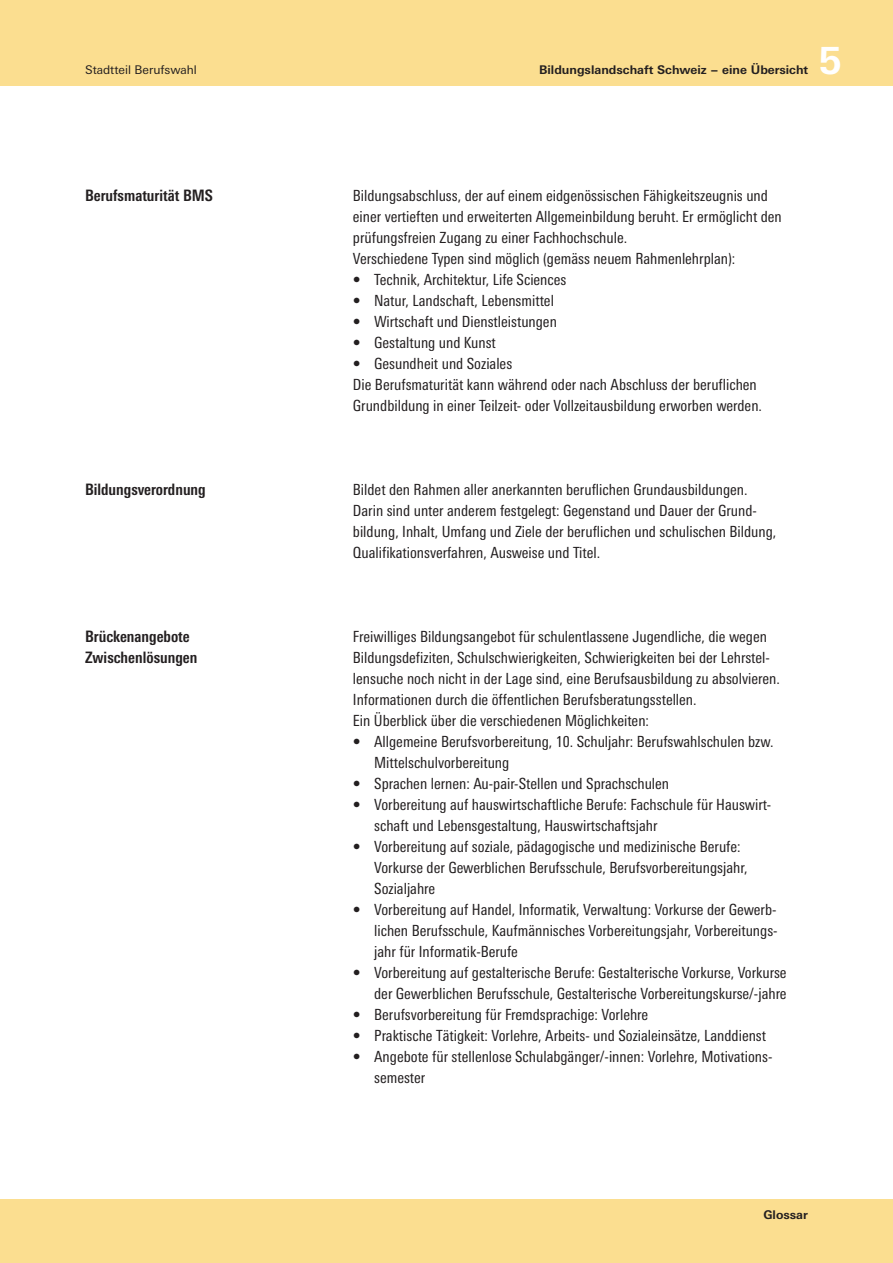
<style>
.page{position:relative;width:893px;height:1263px;background:#fff}
.page>*{position:absolute;margin:0;border:0;box-sizing:border-box;transform-origin:0 0}
.t1{font:700 37.5px "LT Univers Basic";color:#fff}
.t2{font:700 condensed 15.75px/21px "LT Univers";color:#231f20}
.t3{font:condensed 15.3px/21px "LT Univers";color:#231f20}
.t4{font:700 12px "LT Univers Basic";color:#231f20}
.t5{font:12px "LT Univers Basic";color:#231f20}
.s1{font-family:"LT Univers Basic";font-stretch:normal}
</style>
<div class="page">
<div style="left:0;top:1199px;width:893px;height:64px;background:#fbde90"></div>
<div style="left:0;top:0;width:893px;height:85px;background:#fbde90"></div>
<p class="t5" style="left:85px;top:63px;width:113px">Stadtteil Berufswahl</p>
<p class="t4" style="left:539px;top:63px;width:271px">Bildungslandschaft Schweiz − eine Übersicht</p>
<h1 class="t1" style="left:819px;top:38px;width:25px">5</h1>
<p class="t2" style="left:85px;top:185px;width:129px">Berufsmaturität BMS</p>
<p class="t3" style="left:353px;top:185px;width:430px">Bildungsabschluss, der auf einem eidgenössischen Fähigkeitszeugnis und einer vertieften und erweiterten Allgemeinbildung beruht. Er ermöglicht den prüfungsfreien Zugang zu einer Fachhochschule.<br>Verschiedene Typen sind möglich (gemäss neuem Rahmenlehrplan):</p>
<p class="t3" style="left:353px;top:269px;width:215px"><span class="s1">•</span> Technik, Architektur, Life Sciences</p>
<p class="t3" style="left:353px;top:290px;width:202px"><span class="s1">•</span> Natur, Landschaft, Lebensmittel</p>
<p class="t3" style="left:353px;top:311px;width:205px"><span class="s1">•</span> Wirtschaft und Dienstleistungen</p>
<p class="t3" style="left:353px;top:332px;width:144px"><span class="s1">•</span> Gestaltung und Kunst</p>
<p class="t3" style="left:353px;top:353px;width:411px"><span class="s1">•</span> Gesundheit und Soziales<br>Die Berufsmaturität kann während oder nach Abschluss der beruflichen<br>Grundbildung in einer Teilzeit- oder Vollzeitausbildung erworben werden.</p>
<p class="t2" style="left:85px;top:479px;width:122px">Bildungsverordnung</p>
<p class="t3" style="left:353px;top:479px;width:425px">Bildet den Rahmen aller anerkannten beruflichen Grundausbildungen.<br>Darin sind unter anderem festgelegt: Gegenstand und Dauer der Grund&shy;bildung, Inhalt, Umfang und Ziele der beruflichen und schulischen Bildung, Qualifikationsverfahren, Ausweise und Titel.</p>
<p class="t2" style="left:85px;top:626px;width:114px">Brückenangebote<br>Zwischenlösungen</p>
<p class="t3" style="left:353px;top:626px;width:428px">Freiwilliges Bildungsangebot für schulentlassene Jugendliche, die wegen Bildungsdefiziten, Schulschwierigkeiten, Schwierigkeiten bei der Lehrstel&shy;lensuche noch nicht in der Lage sind, eine Berufsausbildung zu absolvieren.<br>Informationen durch die öffentlichen Berufsberatungsstellen.<br>Ein Überblick über die verschiedenen Möglichkeiten:</p>
<p class="t3" style="left:374px;top:731px;width:401px;text-indent:-21px"><span class="s1">•</span> Allgemeine Berufsvorbereitung, 10. Schuljahr: Berufswahlschulen bzw.<br>Mittelschulvorbereitung</p>
<p class="t3" style="left:353px;top:773px;width:318px"><span class="s1">•</span> Sprachen lernen: Au-pair-Stellen und Sprachschulen</p>
<p class="t3" style="left:374px;top:794px;width:398px;text-indent:-21px"><span class="s1">•</span> Vorbereitung auf hauswirtschaftliche Berufe: Fachschule für Hauswirt&shy;schaft und Lebensgestaltung, Hauswirtschaftsjahr</p>
<p class="t3" style="left:374px;top:836px;width:375px;text-indent:-21px"><span class="s1">•</span> Vorbereitung auf soziale, pädagogische und medizinische Berufe:<br>Vorkurse der Gewerblichen Berufsschule, Berufsvorbereitungsjahr,<br>Sozialjahre</p>
<p class="t3" style="left:374px;top:899px;width:405px;text-align:justify;text-indent:-21px"><span class="s1">•</span> Vorbereitung auf Handel, Informatik, Verwaltung: Vorkurse der Gewerb&shy;lichen Berufsschule, Kaufmännisches Vorbereitungsjahr, Vorbereitungs&shy;jahr für Informatik-Berufe</p>
<p class="t3" style="left:353px;top:962px;width:435px;text-align:right"><span class="s1">•</span> Vorbereitung auf gestalterische Berufe: Gestalterische Vorkurse, Vorkurse der Gewerblichen Berufsschule, Gestalterische Vorbereitungskurse/-jahre</p>
<p class="t3" style="left:353px;top:1004px;width:297px"><span class="s1">•</span> Berufsvorbereitung für Fremdsprachige: Vorlehre</p>
<p class="t3" style="left:353px;top:1025px;width:415px"><span class="s1">•</span> Praktische Tätigkeit: Vorlehre, Arbeits- und Sozialeinsätze, Landdienst</p>
<p class="t3" style="left:374px;top:1046px;width:398px;text-indent:-21px"><span class="s1">•</span> Angebote für stellenlose Schulabgänger/-innen: Vorlehre, Motivations&shy;semester</p>
<p class="t4" style="left:763px;top:1207px;width:46px">Glossar</p>
</div>
